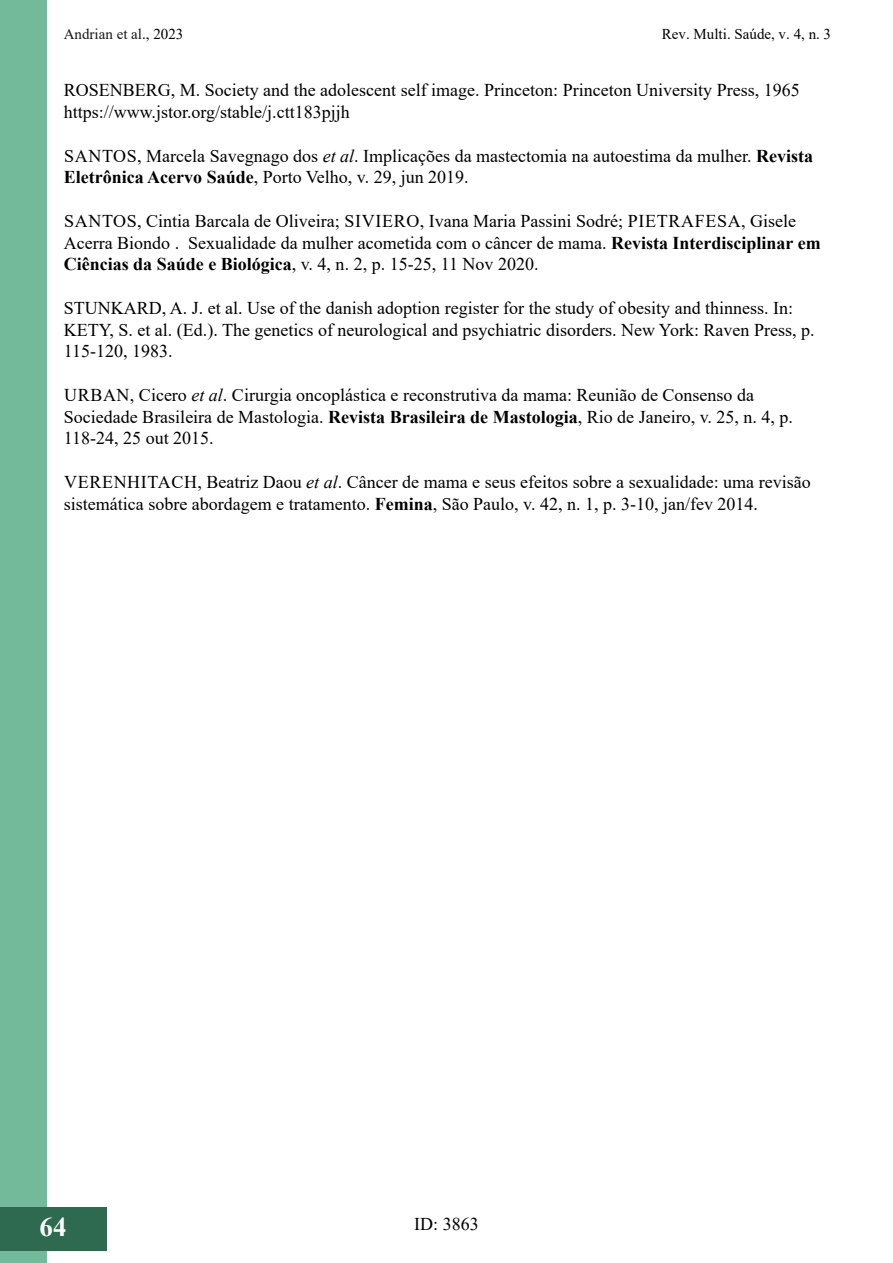
<style>
.page{position:relative;width:893px;height:1263px;background:#fff}
.page>*{position:absolute;margin:0;border:0;box-sizing:border-box;transform-origin:0 0}
.t1{font:700 27px "Times New Roman";color:#fff}
.t2{font:18px/21.8px "Times New Roman";color:#000}
.t3{font:15px "Times New Roman";color:#000}
.t4{font:15px "Times New Roman";color:#181717}
.s1{color:#000}
.s2{font-style:inherit}
.s3{font-style:italic}
.s4{font-weight:700}
</style>
<div class="page">
<div style="left:0;top:1px;width:47px;height:1262px;background:#73ba9b"></div>
<div style="left:0;top:1207px;width:106px;height:43px;background:#2d6a4f"></div>
<p class="t4" style="left:64px;top:24px;width:121px">Andrian et al<span class="s1">.,</span> <span class="s1">2023</span></p>
<p class="t3" style="left:662px;top:24px;width:171px">Rev. Multi. Saúde, v. 4, n. <span class="s2">3</span></p>
<p class="t2" style="left:64px;top:79px;width:737px">ROSENBERG, M. Society and the adolescent self image. Princeton: Princeton University Press, 1965 https://www.jstor.org/stable/j.ctt183pjjh</p>
<p class="t2" style="left:64px;top:144px;width:751px">SANTOS, Marcela Savegnago dos <span class="s3">et al</span>. Implicações da mastectomia na autoestima da mulher. <span class="s4">Revista<br>Eletrônica Acervo Saúde</span>, Porto Velho, v. 29, jun 2019.</p>
<p class="t2" style="left:64px;top:209px;width:758px">SANTOS, Cintia Barcala de Oliveira; SIVIERO, Ivana Maria Passini Sodré; PIETRAFESA, Gisele<br>Acerra Biondo . Sexualidade da mulher acometida com o câncer de mama. <span class="s4">Revista Interdisciplinar em<br>Ciências da Saúde e Biológica</span>, v. 4, n. 2, p. 15-25, 11 Nov 2020.</p>
<p class="t2" style="left:64px;top:296px;width:752px">STUNKARD, A. J. et al. Use of the danish adoption register for the study of obesity and thinness. In:<br>KETY, S. et al. (Ed.). The genetics of neurological and psychiatric disorders. New York: Raven Press, p.<br>115-120, 1983.</p>
<p class="t2" style="left:64px;top:383px;width:731px">URBAN, Cicero <span class="s3">et al</span>. Cirurgia oncoplástica e reconstrutiva da mama: Reunião de Consenso da<br>Sociedade Brasileira de Mastologia. <span class="s4">Revista Brasileira de Mastologia</span>, Rio de Janeiro, v. 25, n. 4, p.<br>118-24, 25 out 2015.</p>
<p class="t2" style="left:64px;top:470px;width:748px">VERENHITACH, Beatriz Daou <span class="s3">et al</span>. Câncer de mama e seus efeitos sobre a sexualidade: uma revisão sistemática sobre abordagem e tratamento. <span class="s4">Femina</span>, São Paulo, v. 42, n. 1, p. 3-10, jan/fev 2014.</p>
<h1 class="t1" style="left:40px;top:1207px;width:28px">64</h1>
<p class="t2" style="left:414px;top:1213px;width:66px">ID: 3863</p>
</div>
